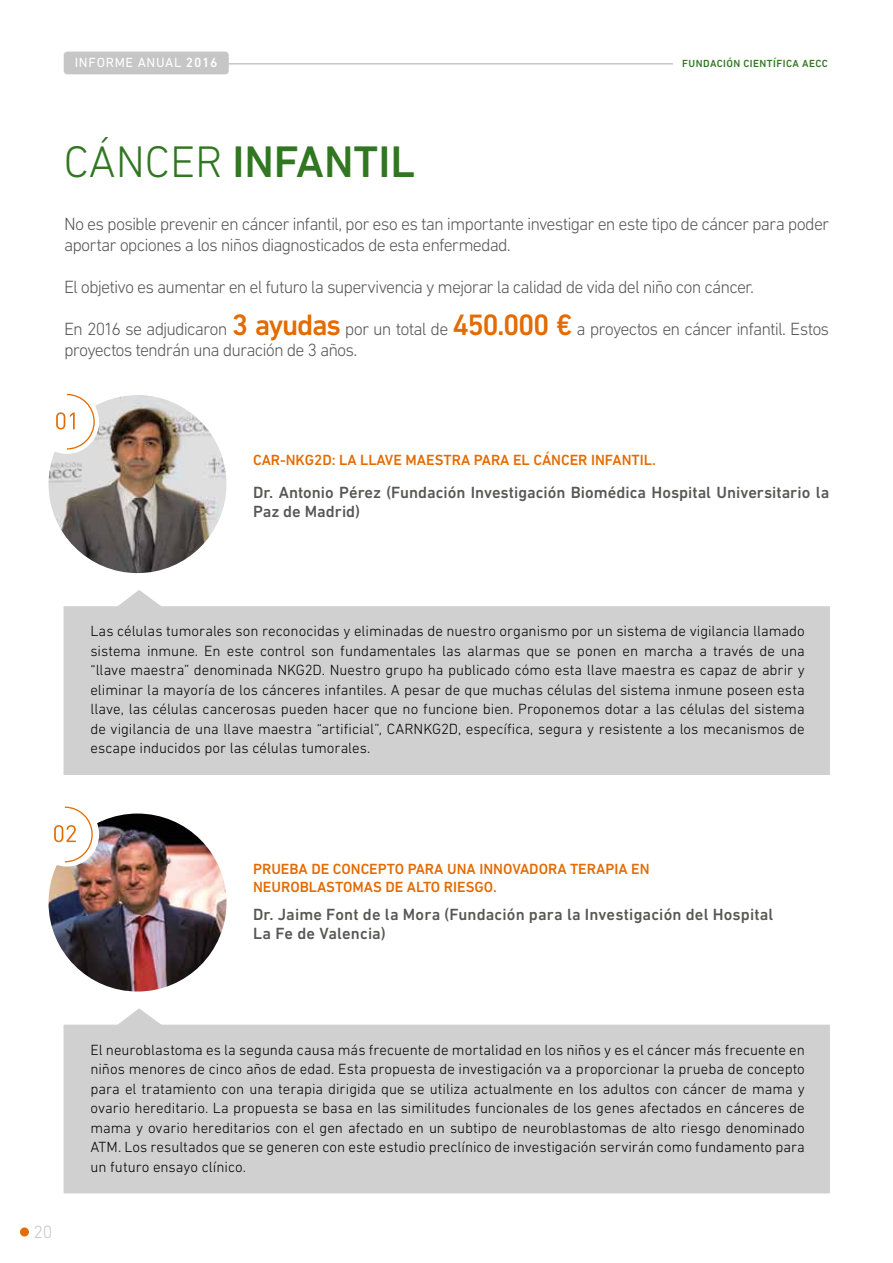
<style>
.page{position:relative;width:893px;height:1263px;background:#fff}
.page>*{position:absolute;margin:0;border:0;box-sizing:border-box;transform-origin:0 0}
.t1{font:500 45px "DIN Next LT Pro";color:#317722}
.t2{font:300 18px/21px "DIN Next LT Pro";letter-spacing:-.05em;color:#575756}
.t3{font:300 18px "DIN Next LT Pro";color:#c6c6c6}
.t4{font:500 16.5px/19.5px "DIN Next LT Pro";color:#575756}
.t5{font:300 15px/19.5px "DIN Next LT Pro";color:#000;text-align:justify}
.t6{font:500 15px/18px "DIN Next LT Pro";color:#e36b02}
.t7{font:13.5px "DIN Next LT Pro";letter-spacing:.05em;color:#fff}
.t8{font:500 10.5px "DIN Next LT Pro";letter-spacing:.04em;color:#317722}
.s1{font-weight:500}
.s2{font-weight:300}
.s3{font-weight:500;font-size:30px;color:#e36b02}
</style>
<div class="page">
<hr style="left:64px;top:63px;width:765px;height:2px;background:#c6c6c6">
<div style="left:673px;top:53px;width:165px;height:22px;background:#fff;border-radius:4px"></div>
<div style="left:64px;top:52px;width:165px;height:22px;background:#c6c6c6;border-radius:4px"></div>
<div style="left:20px;top:1227px;width:9px;height:9px;background:#e36b02;border-radius:50%"></div>
<img style="left:49px;top:395px;width:177px;height:178px;border-radius:89px">
<img style="left:49px;top:813px;width:177px;height:178px;border-radius:89px">
<div style="left:35px;top:389px;width:64px;height:65px;background:#fff;border-radius:50%"></div>
<svg style="left:56px;top:394px;width:39px;height:56px"></svg>
<svg style="left:63px;top:590px;width:767px;height:185px"></svg>
<svg style="left:63px;top:1008px;width:767px;height:186px"></svg>
<div style="left:35px;top:802px;width:64px;height:64px;background:#fff;border-radius:50%"></div>
<svg style="left:54px;top:806px;width:39px;height:56px"></svg>
<p class="t7" style="left:75px;top:55px;width:144px">INFORME ANUAL <span class="s1">2016</span></p>
<p class="t8" style="left:682px;top:58px;width:147px">FUNDACIÓN CIENTÍFICA AECC</p>
<h1 class="t1" style="left:64px;top:136px;width:353px"><span class="s2">CÁNCER</span> INFANTIL</h1>
<p class="t2" style="left:64px;top:214px;width:767px">No es posible prevenir en cáncer infantil, por eso es tan importante investigar en este tipo de cáncer para poder aportar opciones a los niños diagnosticados de esta enfermedad.</p>
<p class="t2" style="left:64px;top:277px;width:691px">El objetivo es aumentar en el futuro la supervivencia y mejorar la calidad de vida del niño con cáncer.</p>
<p class="t2" style="left:64px;top:319px;width:767px">En 2016 se adjudicaron <span class="s3">3 ayudas</span> por un total de <span class="s3">450.000 €</span> a proyectos en cáncer infantil. Estos proyectos tendrán una duración de 3 años.</p>
<p class="t6" style="left:253px;top:451px;width:404px">CAR-NKG2D: LA LLAVE MAESTRA PARA EL CÁNCER INFANTIL.</p>
<p class="t4" style="left:253px;top:482px;width:578px">Dr. Antonio Pérez (Fundación Investigación Biomédica Hospital Universitario la<br>Paz de Madrid)</p>
<p class="t5" style="left:90px;top:621px;width:716px">Las células tumorales son reconocidas y eliminadas de nuestro organismo por un sistema de vigilancia llamado sistema inmune. En este control son fundamentales las alarmas que se ponen en marcha a través de una “llave maestra” denominada NKG2D. Nuestro grupo ha publicado cómo esta llave maestra es capaz de abrir y eliminar la mayoría de los cánceres infantiles. A pesar de que muchas células del sistema inmune poseen esta llave, las células cancerosas pueden hacer que no funcione bien. Proponemos dotar a las células del sistema de vigilancia de una llave maestra “artificial”, CARNKG2D, específica, segura y resistente a los mecanismos de escape inducidos por las células tumorales.</p>
<p class="t6" style="left:253px;top:860px;width:398px">PRUEBA DE CONCEPTO PARA UNA INNOVADORA TERAPIA EN<br>NEUROBLASTOMAS DE ALTO RIESGO.</p>
<p class="t4" style="left:253px;top:904px;width:522px">Dr. Jaime Font de la Mora (Fundación para la Investigación del Hospital<br>La Fe de Valencia)</p>
<p class="t3" style="left:33px;top:1221px;width:21px">20</p>
<p class="t5" style="left:90px;top:1040px;width:716px">El neuroblastoma es la segunda causa más frecuente de mortalidad en los niños y es el cáncer más frecuente en niños menores de cinco años de edad. Esta propuesta de investigación va a proporcionar la prueba de concepto para el tratamiento con una terapia dirigida que se utiliza actualmente en los adultos con cáncer de mama y ovario hereditario. La propuesta se basa en las similitudes funcionales de los genes afectados en cánceres de mama y ovario hereditarios con el gen afectado en un subtipo de neuroblastomas de alto riesgo denominado ATM. Los resultados que se generen con este estudio preclínico de investigación servirán como fundamento para un futuro ensayo clínico.</p>
</div>
